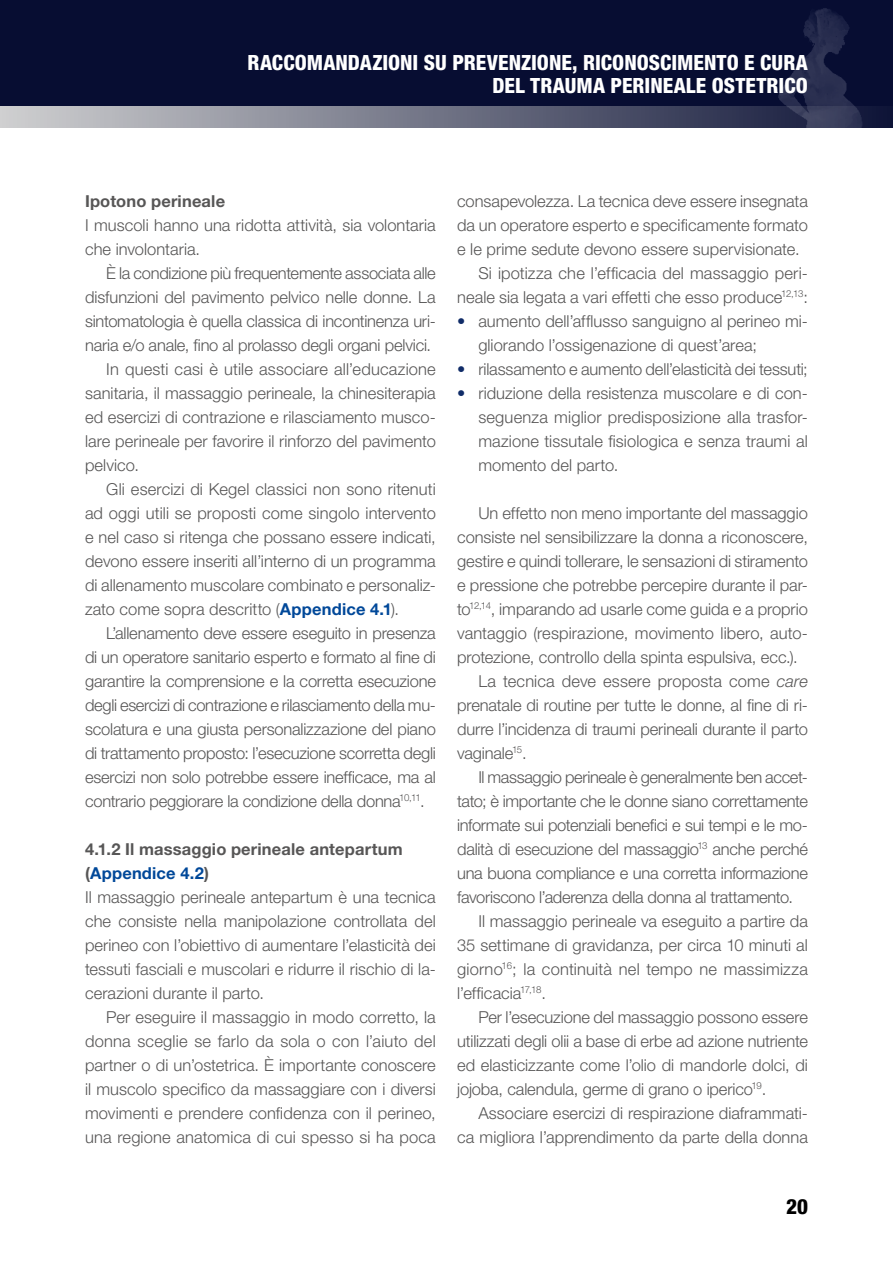
<style>
.page{position:relative;width:893px;height:1263px;background:#fff}
.page>*{position:absolute;margin:0;border:0;box-sizing:border-box;transform-origin:0 0}
.t1{font:800 condensed 21px/22.5px "Helvetica Neue LT Std";color:#fff;text-align:right}
.t2{font:800 condensed 21px "Helvetica Neue LT Std";color:#000}
.t3{font:300 16.5px/24px "Helvetica Neue LT Std";letter-spacing:-.005em;color:#575656}
.t4{font:300 16.5px "Helvetica Neue LT Std";letter-spacing:.015em;color:#575656}
.t5{font:700 16.5px "Helvetica Neue LT Std";letter-spacing:.01em;color:#575656}
.s1{font-weight:700;color:#004899}
.s2{font-weight:700}
.s3{color:#102c68}
.s4{font-style:italic}
</style>
<div class="page">
<div style="left:0;top:0;width:893px;height:128px;background:#070d32"></div>
<img style="left:778px;top:8px;width:76px;height:98px">
<svg style="left:0;top:106px;width:872px;height:22px;background:#737687"></svg>
<p class="t1" style="left:247px;top:51px;width:562px">RACCOMANDAZIONI SU PREVENZIONE, RICONOSCIMENTO E CURA<br>DEL TRAUMA PERINEALE OSTETRICO</p>
<p class="t5" style="left:85px;top:191px;width:142px">Ipotono perineale</p>
<p class="t3" style="left:85px;top:213px;width:352px">I muscoli hanno una ridotta attività, sia volontaria che involontaria.</p>
<p class="t3" style="left:106px;top:261px;width:331px">È la condizione più frequentemente associata alle</p>
<p class="t3" style="left:85px;top:285px;width:352px">disfunzioni del pavimento pelvico nelle donne. La</p>
<p class="t3" style="left:85px;top:309px;width:352px">sintomatologia è quella classica di incontinenza uri‑</p>
<p class="t3" style="left:85px;top:333px;width:348px">naria e/o anale, fino al prolasso degli organi pelvici.</p>
<p class="t3" style="left:106px;top:357px;width:331px">In questi casi è utile associare all’educazione</p>
<p class="t3" style="left:85px;top:381px;width:352px">sanitaria, il massaggio perineale, la chinesiterapia</p>
<p class="t3" style="left:85px;top:405px;width:352px">ed esercizi di contrazione e rilasciamento musco‑</p>
<p class="t3" style="left:85px;top:429px;width:352px">lare perineale per favorire il rinforzo del pavimento</p>
<p class="t3" style="left:85px;top:453px;width:56px">pelvico.</p>
<p class="t3" style="left:106px;top:477px;width:331px">Gli esercizi di Kegel classici non sono ritenuti</p>
<p class="t3" style="left:85px;top:501px;width:352px">ad oggi utili se proposti come singolo intervento</p>
<p class="t3" style="left:85px;top:525px;width:352px">e nel caso si ritenga che possano essere indicati,</p>
<p class="t3" style="left:85px;top:549px;width:352px">devono essere inseriti all’interno di un programma</p>
<p class="t3" style="left:85px;top:573px;width:352px">di allenamento muscolare combinato e personaliz‑</p>
<p class="t3" style="left:85px;top:597px;width:316px">zato come sopra descritto (<span class="s1">Appendice 4.1</span>).</p>
<p class="t3" style="left:106px;top:621px;width:331px">L’allenamento deve essere eseguito in presenza</p>
<p class="t3" style="left:85px;top:645px;width:352px">di un operatore sanitario esperto e formato al fine di</p>
<p class="t3" style="left:85px;top:669px;width:352px">garantire la comprensione e la corretta esecuzione</p>
<p class="t3" style="left:85px;top:693px;width:352px">degli esercizi di contrazione e rilasciamento della mu‑</p>
<p class="t3" style="left:85px;top:717px;width:352px">scolatura e una giusta personalizzazione del piano</p>
<p class="t3" style="left:85px;top:741px;width:352px">di trattamento proposto: l’esecuzione scorretta degli</p>
<p class="t3" style="left:85px;top:765px;width:352px">esercizi non solo potrebbe essere inefficace, ma al</p>
<p class="t3" style="left:85px;top:789px;width:341px">contrario peggiorare la condizione della donna<sup>10,11</sup>.</p>
<p class="t3" style="left:85px;top:837px;width:352px"><span class="s2">4.1.2 Il massaggio perineale antepartum (</span><span class="s1">Appendice 4.2</span><span class="s2">)<br></span>Il massaggio perineale antepartum è una tecnica che consiste nella manipolazione controllata del perineo con l’obiettivo di aumentare l’elasticità dei tessuti fasciali e muscolari e ridurre il rischio di la‑ cerazioni durante il parto.</p>
<p class="t3" style="left:85px;top:1005px;width:352px;text-align:justify;text-indent:21px">Per eseguire il massaggio in modo corretto, la donna sceglie se farlo da sola o con l’aiuto del partner o di un’ostetrica. È importante conoscere il muscolo specifico da massaggiare con i diversi movimenti e prendere confidenza con il perineo, una regione anatomica di cui spesso si ha poca</p>
<p class="t3" style="left:457px;top:189px;width:352px">consapevolezza. La tecnica deve essere insegnata</p>
<p class="t3" style="left:457px;top:213px;width:352px">da un operatore esperto e specificamente formato</p>
<p class="t3" style="left:457px;top:237px;width:344px">e le prime sedute devono essere supervisionate.</p>
<p class="t3" style="left:478px;top:261px;width:331px">Si ipotizza che l’efficacia del massaggio peri‑</p>
<p class="t3" style="left:457px;top:285px;width:352px">neale sia legata a vari effetti che esso produce<sup>12,13</sup>:</p>
<p class="t3" style="left:478px;top:309px;width:331px;text-indent:-21px"><span class="s3">•</span> aumento dell’afflusso sanguigno al perineo mi‑ gliorando l’ossigenazione di quest’area;</p>
<p class="t3" style="left:457px;top:357px;width:352px"><span class="s3">•</span> rilassamento e aumento dell’elasticità dei tessuti;</p>
<p class="t3" style="left:478px;top:381px;width:331px;text-align:justify;text-indent:-21px"><span class="s3">•</span> riduzione della resistenza muscolare e di con‑ seguenza miglior predisposizione alla trasfor‑ mazione tissutale fisiologica e senza traumi al momento del parto.</p>
<p class="t3" style="left:478px;top:501px;width:331px">Un effetto non meno importante del massaggio</p>
<p class="t3" style="left:457px;top:525px;width:352px">consiste nel sensibilizzare la donna a riconoscere,</p>
<p class="t3" style="left:457px;top:549px;width:352px">gestire e quindi tollerare, le sensazioni di stiramento</p>
<p class="t3" style="left:457px;top:573px;width:352px">e pressione che potrebbe percepire durante il par‑</p>
<p class="t3" style="left:457px;top:597px;width:352px">to<sup>12,14</sup>, imparando ad usarle come guida e a proprio</p>
<p class="t3" style="left:457px;top:621px;width:352px">vantaggio (respirazione, movimento libero, auto‑</p>
<p class="t3" style="left:457px;top:645px;width:342px">protezione, controllo della spinta espulsiva, ecc.).</p>
<p class="t3" style="left:478px;top:669px;width:331px">La tecnica deve essere proposta come <span class="s4">care</span></p>
<p class="t3" style="left:457px;top:693px;width:352px">prenatale di routine per tutte le donne, al fine di ri‑</p>
<p class="t3" style="left:457px;top:717px;width:352px">durre l’incidenza di traumi perineali durante il parto</p>
<p class="t3" style="left:457px;top:741px;width:71px">vaginale<sup>15</sup>.</p>
<p class="t3" style="left:478px;top:765px;width:331px">Il massaggio perineale è generalmente ben accet‑</p>
<p class="t3" style="left:457px;top:789px;width:352px">tato; è importante che le donne siano correttamente</p>
<p class="t3" style="left:457px;top:813px;width:352px">informate sui potenziali benefici e sui tempi e le mo‑</p>
<p class="t3" style="left:457px;top:837px;width:352px">dalità di esecuzione del massaggio<sup>13</sup> anche perché</p>
<p class="t3" style="left:457px;top:861px;width:352px">una buona compliance e una corretta informazione</p>
<p class="t3" style="left:457px;top:885px;width:337px">favoriscono l’aderenza della donna al trattamento.</p>
<p class="t3" style="left:478px;top:909px;width:331px">Il massaggio perineale va eseguito a partire da</p>
<p class="t3" style="left:457px;top:933px;width:352px">35 settimane di gravidanza, per circa 10 minuti al</p>
<p class="t4" style="left:457px;top:959px;width:352px">giorno<sup>16</sup>; la continuità nel tempo ne massimizza</p>
<p class="t3" style="left:457px;top:981px;width:90px">l’efficacia<sup>17,18</sup>.</p>
<p class="t3" style="left:478px;top:1005px;width:331px">Per l’esecuzione del massaggio possono essere</p>
<p class="t3" style="left:457px;top:1029px;width:352px">utilizzati degli olii a base di erbe ad azione nutriente</p>
<p class="t3" style="left:457px;top:1053px;width:352px">ed elasticizzante come l’olio di mandorle dolci, di</p>
<p class="t3" style="left:457px;top:1077px;width:311px">jojoba, calendula, germe di grano o iperico<sup>19</sup>.</p>
<p class="t3" style="left:478px;top:1101px;width:331px">Associare esercizi di respirazione diaframmati‑</p>
<p class="t3" style="left:457px;top:1125px;width:352px">ca migliora l’apprendimento da parte della donna</p>
<p class="t2" style="left:786px;top:1194px;width:23px">20</p>
</div>
